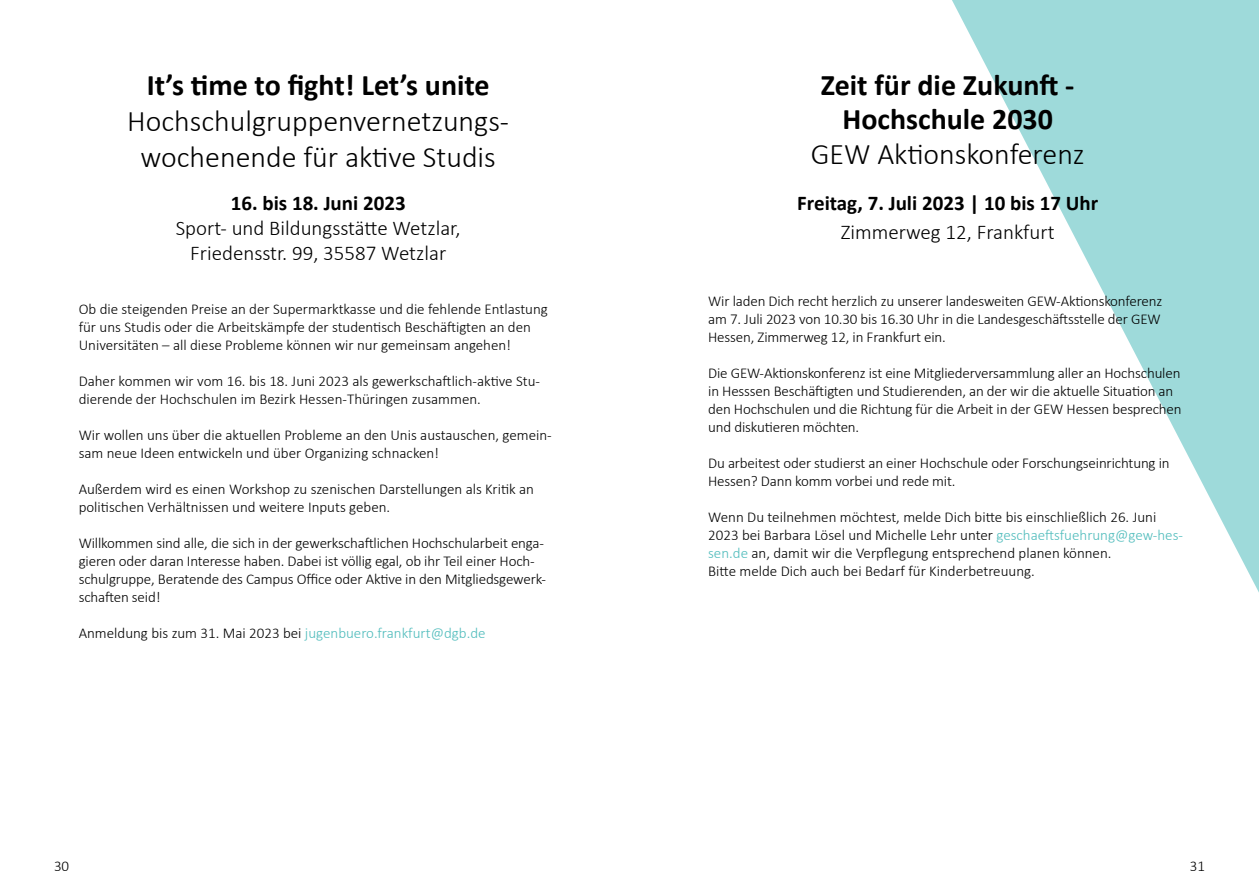
<style>
.page{position:relative;width:1259px;height:893px;background:#fff}
.page>*{position:absolute;margin:0;border:0;box-sizing:border-box;transform-origin:0 0}
.t1{font:300 30px/36px "Calibri";color:#000;text-align:center}
.t2{font:700 30px/34.5px "Calibri";color:#000;text-align:center}
.t3{font:300 21px/25.2px "Calibri";color:#000;text-align:center}
.t4{font:700 21px "Calibri";color:#000}
.t5{font:300 15px/18px "Calibri";letter-spacing:-.005em;color:#000}
.s1{color:#50bcbc}
</style>
<div class="page">
<svg style="left:952px;top:0;width:307px;height:593px"></svg>
<h1 class="t2" style="left:147px;top:67px;width:344px">It’s time to fight! Let’s unite</h1>
<h1 class="t1" style="left:127px;top:103px;width:383px">Hochschulgruppenvernetzungs&shy;wochenende für aktive Studis</h1>
<h2 class="t4" style="left:231px;top:188px;width:176px">16. bis 18. Juni 2023</h2>
<h2 class="t3" style="left:176px;top:215px;width:286px">Sport- und Bildungsstätte Wetzlar,<br>Friedensstr. 99, 35587 Wetzlar</h2>
<p class="t5" style="left:79px;top:300px;width:471px">Ob die steigenden Preise an der Supermarktkasse und die fehlende Entlastung für uns Studis oder die Arbeitskämpfe der studentisch Beschäftigten an den<br>Universitäten – all diese Probleme können wir nur gemeinsam angehen!</p>
<p class="t5" style="left:79px;top:372px;width:463px">Daher kommen wir vom 16. bis 18. Juni 2023 als gewerkschaftlich-aktive Stu&shy;dierende der Hochschulen im Bezirk Hessen-Thüringen zusammen.</p>
<p class="t5" style="left:79px;top:426px;width:475px">Wir wollen uns über die aktuellen Probleme an den Unis austauschen, gemein&shy;sam neue Ideen entwickeln und über Organizing schnacken!</p>
<p class="t5" style="left:79px;top:480px;width:457px">Außerdem wird es einen Workshop zu szenischen Darstellungen als Kritik an politischen Verhältnissen und weitere Inputs geben.</p>
<p class="t5" style="left:79px;top:534px;width:469px">Willkommen sind alle, die sich in der gewerkschaftlichen Hochschularbeit enga&shy;gieren oder daran Interesse haben. Dabei ist völlig egal, ob ihr Teil einer Hoch&shy;schulgruppe, Beratende des Campus Office oder Aktive in den Mitgliedsgewerk&shy;schaften seid!</p>
<p class="t5" style="left:79px;top:624px;width:408px">Anmeldung bis zum 31. Mai 2023 bei <span class="s1">jugenbuero.frankfurt@dgb.de</span></p>
<h1 class="t2" style="left:821px;top:67px;width:255px">Zeit für die Zukunft -<br>Hochschule 2030</h1>
<h1 class="t1" style="left:810px;top:136px;width:276px">GEW Aktionskonferenz</h1>
<h2 class="t4" style="left:797px;top:188px;width:302px">Freitag, 7. Juli 2023 | 10 bis 17 Uhr</h2>
<h2 class="t3" style="left:841px;top:219px;width:215px">Zimmerweg 12, Frankfurt</h2>
<p class="t5" style="left:708px;top:292px;width:455px;text-align:justify">Wir laden Dich recht herzlich zu unserer landesweiten GEW-Aktionskonferenz am 7. Juli 2023 von 10.30 bis 16.30 Uhr in die Landesgeschäftsstelle der GEW Hessen, Zimmerweg 12, in Frankfurt ein.</p>
<p class="t5" style="left:708px;top:364px;width:475px">Die GEW-Aktionskonferenz ist eine Mitgliederversammlung aller an Hochschulen in Hesssen Beschäftigten und Studierenden, an der wir die aktuelle Situation an den Hochschulen und die Richtung für die Arbeit in der GEW Hessen besprechen und diskutieren möchten.</p>
<p class="t5" style="left:708px;top:454px;width:463px">Du arbeitest oder studierst an einer Hochschule oder Forschungseinrichtung in<br>Hessen? Dann komm vorbei und rede mit.</p>
<p class="t5" style="left:708px;top:508px;width:476px">Wenn Du teilnehmen möchtest, melde Dich bitte bis einschließlich 26. Juni 2023 bei Barbara Lösel und Michelle Lehr unter <span class="s1">geschaeftsfuehrung@gew-hes&shy;sen.de</span> an, damit wir die Verpflegung entsprechend planen können.<br>Bitte melde Dich auch bei Bedarf für Kinderbetreuung.</p>
<p class="t5" style="left:54px;top:857px;width:17px">30</p>
<p class="t5" style="left:1189px;top:857px;width:17px">31</p>
</div>
